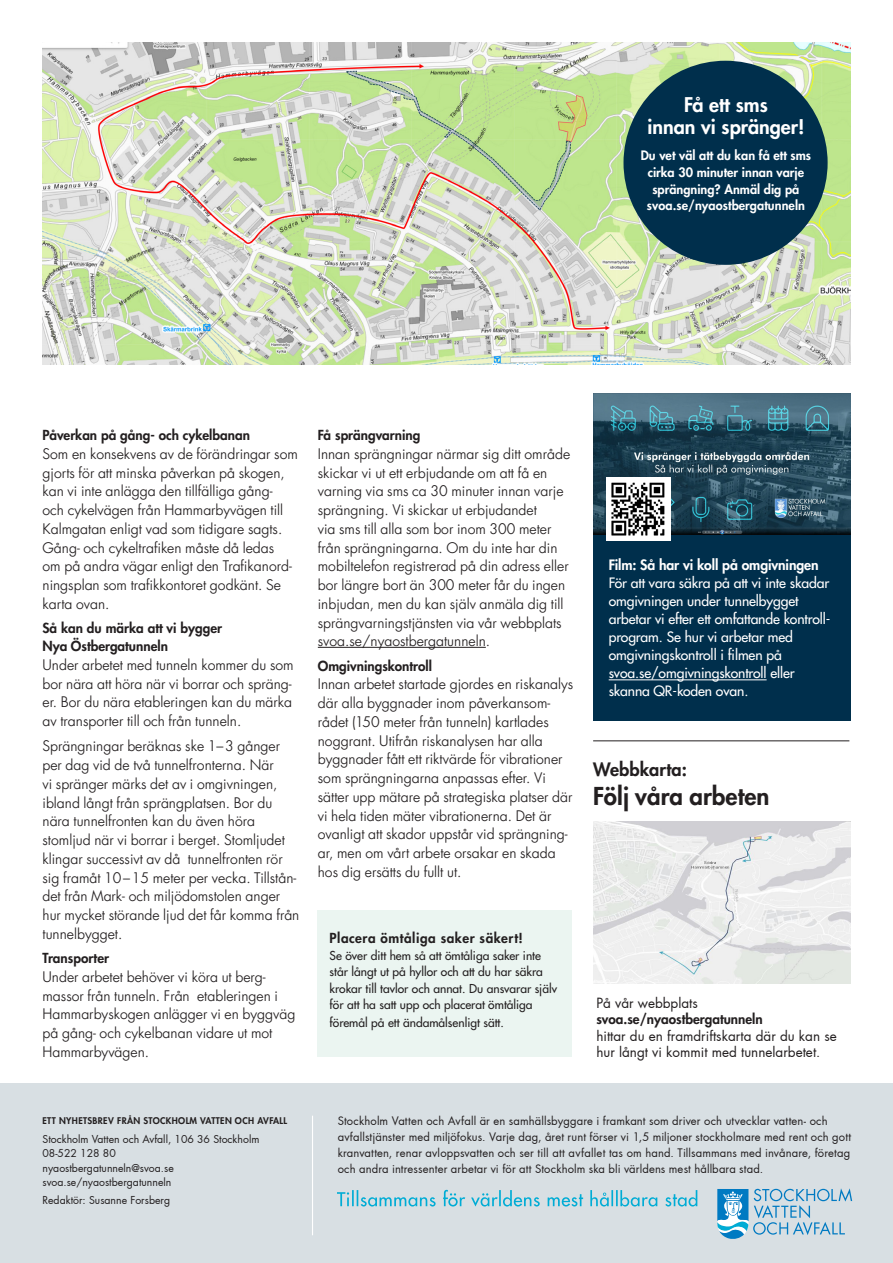
<style>
.page{position:relative;width:893px;height:1263px;background:#fff}
.page>*{position:absolute;margin:0;border:0;box-sizing:border-box;transform-origin:0 0}
.Notisrubbe_16{font:800 24px "Futura LT Pro";letter-spacing:.005em;color:#231f20}
.Svoa_mellis_gemen{font:800 19.8px/22.5px "Futura LT Pro";color:#fff;text-align:center}
.Notisrubbe_16-2{font:800 18px "Futura LT Pro";letter-spacing:.005em;color:#231f20}
.svoa_bröd_SemiLight{font:13.95px/18.8px "Futura L Tfor SVOA Sm Lt";color:#231f20}
.Brödtext_book_neg_9{font:500 13.95px/18px "Futura LT Pro";letter-spacing:-.005em;color:#fff}
.Svoa_mellis_gemen-2{font:800 13.5px/18px "Futura LT Pro";color:#231f20}
.svoa_Ingress{font:13.5px/16.5px "Futura";color:#231f20}
.Svoa_mellis_gemen-3{font:800 13.5px "Futura LT Pro";letter-spacing:.04em;color:#231f20}
.Svoa_mellis_gemen-4{font:800 12.75px/17px "Futura LT Pro";color:#fff;text-align:center}
.Svoa_mellis_gemen-5{font:500 12px/16.5px "Futura LT Pro";color:#231f20}
.svoa_notistext{font:11.25px/16px "Futura";letter-spacing:.01em;color:#231f20}
.svoa_notistext-2{font:10.5px/14.2px "Futura";color:#231f20}
.svoa_notistext-3{font:800 9px "Futura LT Pro";letter-spacing:.04em;color:#231f20}
.s1{font-weight:800}
.s2{font-family:"Futura LT Pro";font-weight:800}
</style>
<div class="page">
<div style="left:0;top:1084px;width:893px;height:179px;background:#d8dfe3"></div>
<hr style="left:312px;top:1116px;width:1px;height:119px;background:#fff">
<svg style="left:717px;top:1188px;width:135px;height:51px"></svg>
<svg style="left:337px;top:1190px;width:360px;height:16px"></svg>
<img style="left:43px;top:43px;width:807px;height:321px">
<hr style="left:318px;top:647px;width:168px;height:1px;background:#231f20">
<div style="left:593px;top:393px;width:257px;height:327px;background:#002f4c"></div>
<hr style="left:609px;top:679px;width:158px;height:1px;background:#fff">
<img style="left:593px;top:393px;width:257px;height:141px">
<img style="left:607px;top:478px;width:63px;height:62px">
<img style="left:593px;top:821px;width:257px;height:163px">
<div style="left:623px;top:61px;width:205px;height:204px;background:#002f4c;border-radius:50%"></div>
<div style="left:318px;top:911px;width:254px;height:146px;background:#ebf5f1"></div>
<hr style="left:593px;top:741px;width:256px;height:1px;background:#231f20">
<p class="Svoa_mellis_gemen" style="left:647px;top:92px;width:158px">Få ett sms<br>innan vi spränger!</p>
<p class="Svoa_mellis_gemen-4" style="left:641px;top:146px;width:172px">Du vet väl att du kan få ett sms cirka 30 minuter innan varje sprängning? Anmäl dig på svoa.se/nyaostbergatunneln</p>
<p class="Svoa_mellis_gemen-2" style="left:43px;top:425px;width:209px">Påverkan på gång- och cykelbanan</p>
<p class="svoa_bröd_SemiLight" style="left:43px;top:444px;width:257px">Som en konsekvens av de förändringar som gjorts för att minska påverkan på skogen, kan vi inte anlägga den tillfälliga gång-<br>och cykelvägen från Hammarbyvägen till Kalmgatan enligt vad som tidigare sagts.<br>Gång- och cykeltrafiken måste då ledas<br>om på andra vägar enligt den Trafikanord&shy;ningsplan som trafikkontoret godkänt. Se karta ovan.</p>
<p class="Svoa_mellis_gemen-2" style="left:43px;top:619px;width:181px">Så kan du märka att vi bygger<br>Nya Östbergatunneln</p>
<p class="svoa_bröd_SemiLight" style="left:43px;top:656px;width:253px">Under arbetet med tunneln kommer du som bor nära att höra när vi borrar och spräng&shy;er. Bor du nära etableringen kan du märka av transporter till och från tunneln.</p>
<p class="svoa_bröd_SemiLight" style="left:43px;top:737px;width:258px">Sprängningar beräknas ske 1–3 gånger per dag vid de två tunnelfronterna. När<br>vi spränger märks det av i omgivningen, ibland långt från sprängplatsen. Bor du nära tunnelfronten kan du även höra stomljud när vi borrar i berget. Stomljudet klingar successivt av då tunnelfronten rör sig framåt 10–15 meter per vecka. Tillstån&shy;det från Mark- och miljödomstolen anger hur mycket störande ljud det får komma från tunnelbygget.</p>
<p class="Svoa_mellis_gemen-2" style="left:43px;top:949px;width:68px">Transporter</p>
<p class="svoa_bröd_SemiLight" style="left:43px;top:968px;width:254px">Under arbetet behöver vi köra ut berg&shy;massor från tunneln. Från etableringen i Hammarbyskogen anlägger vi en byggväg på gång- och cykelbanan vidare ut mot Hammarbyvägen.</p>
<p class="Svoa_mellis_gemen-2" style="left:318px;top:425px;width:104px">Få sprängvarning</p>
<p class="svoa_bröd_SemiLight" style="left:318px;top:444px;width:254px">Innan sprängningar närmar sig ditt område skickar vi ut ett erbjudande om att få en varning via sms ca 30 minuter innan varje sprängning. Vi skickar ut erbjudandet<br>via sms till alla som bor inom 300 meter från sprängningarna. Om du inte har din mobiltelefon registrerad på din adress eller bor längre bort än 300 meter får du ingen inbjudan, men du kan själv anmäla dig till sprängvarningstjänsten via vår webbplats svoa.se/nyaostbergatunneln.</p>
<p class="Svoa_mellis_gemen-2" style="left:318px;top:656px;width:116px">Omgivningskontroll</p>
<p class="svoa_bröd_SemiLight" style="left:318px;top:675px;width:257px">Innan arbetet startade gjordes en riskanalys där alla byggnader inom påverkansom&shy;rådet (150 meter från tunneln) kartlades noggrant. Utifrån riskanalysen har alla byggnader fått ett riktvärde för vibrationer som sprängningarna anpassas efter. Vi sätter upp mätare på strategiska platser där vi hela tiden mäter vibrationerna. Det är ovanligt att skador uppstår vid sprängning&shy;ar, men om vårt arbete orsakar en skada hos dig ersätts du fullt ut.</p>
<p class="Svoa_mellis_gemen-3" style="left:330px;top:928px;width:195px">Placera ömtåliga saker säkert!</p>
<p class="Svoa_mellis_gemen-5" style="left:330px;top:946px;width:229px">Se över ditt hem så att ömtåliga saker inte står långt ut på hyllor och att du har säkra krokar till tavlor och annat. Du ansvarar själv för att ha satt upp och placerat ömtåliga</p>
<p class="Svoa_mellis_gemen-5" style="left:330px;top:1014px;width:176px">föremål på ett ändamålsenligt sätt.</p>
<p class="Brödtext_book_neg_9" style="left:609px;top:556px;width:223px"><span class="s1">Film: Så har vi koll på omgivningen </span>För att vara säkra på att vi inte skadar omgivningen under tunnelbygget arbetar vi efter ett omfattande kontroll&shy;program. Se hur vi arbetar med omgivningskontroll i filmen på svoa.se/omgivningskontroll eller skanna QR-koden ovan.</p>
<p class="Notisrubbe_16-2" style="left:593px;top:756px;width:95px">Webbkarta:</p>
<p class="Notisrubbe_16" style="left:593px;top:777px;width:178px">Följ våra arbeten</p>
<p class="svoa_Ingress" style="left:596px;top:995px;width:242px">På vår webbplats <span class="s2">svoa.se/nyaostbergatunneln<br></span>hittar du en framdriftskarta där du kan se hur långt vi kommit med tunnelarbetet.</p>
<p class="svoa_notistext-3" style="left:43px;top:1113px;width:246px">ETT NYHETSBREV FRÅN STOCKHOLM VATTEN OCH AVFALL</p>
<p class="svoa_notistext-2" style="left:43px;top:1132px;width:218px">Stockholm Vatten och Avfall, 106 36 Stockholm<br>08-522 128 80<br>nyaostbergatunneln@svoa.se svoa.se/nyaostbergatunneln</p>
<p class="svoa_notistext-2" style="left:43px;top:1193px;width:129px">Redaktör: Susanne Forsberg</p>
<p class="svoa_notistext" style="left:338px;top:1113px;width:515px">Stockholm Vatten och Avfall är en samhällsbyggare i framkant som driver och utvecklar vatten- och avfallstjänster med miljöfokus. Varje dag, året runt förser vi 1,5 miljoner stockholmare med rent och gott kranvatten, renar avloppsvatten och ser till att avfallet tas om hand. Tillsammans med invånare, företag och andra intressenter arbetar vi för att Stockholm ska bli världens mest hållbara stad.</p>
</div>
